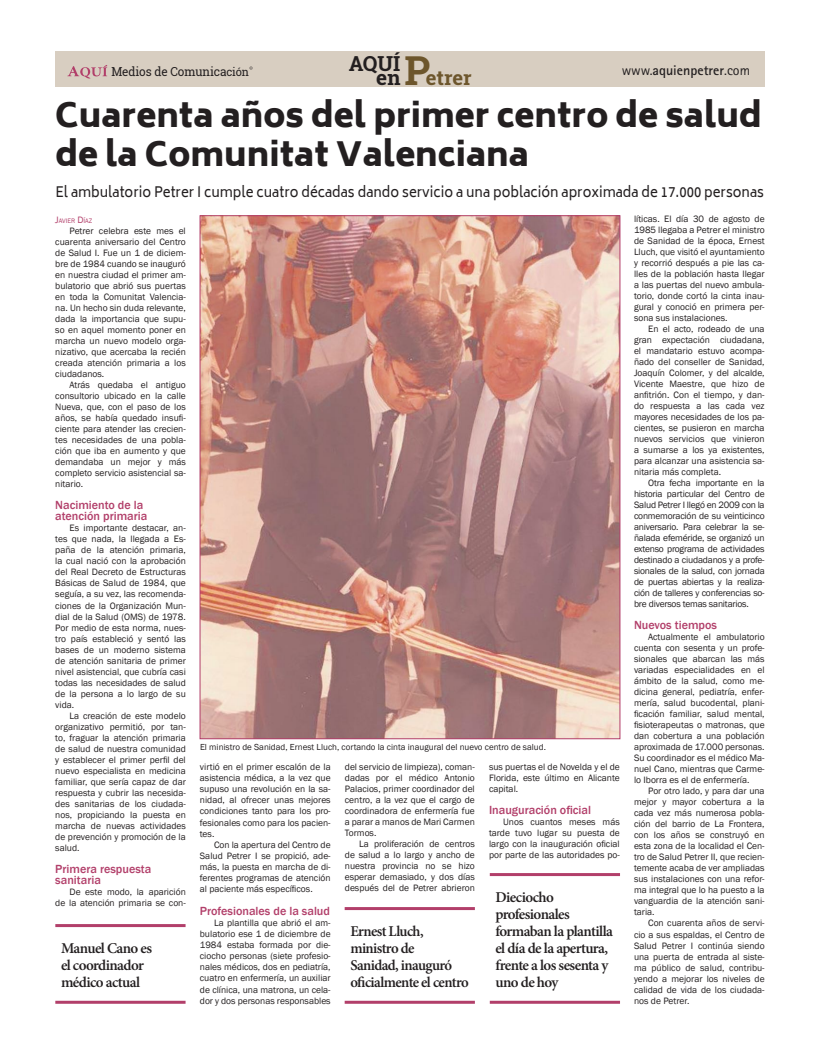
<style>
.page{position:relative;width:820px;height:1049px;background:#fff}
.page>*{position:absolute;margin:0;border:0;box-sizing:border-box;transform-origin:0 0}
.t1{font:900 33px/39.6px "Biryani";color:#231f20}
.t2{font:700 20.7px "Roboto Slab";color:#231f20}
.t3{font:700 20.2px "Roboto Slab";color:#6d562c}
.t4{font:600 15px/17px "Minion Pro";letter-spacing:-.04em;color:#231f20}
.t5{font:14px "Biryani";color:#231f20;scale:.95 1}
.t6{font:700 14px "Rotis Sans Serif Std";color:#231f20}
.t7{font:12.4px "Roboto Slab";letter-spacing:-.01em;color:#231f20;scale:.95 1}
.t8{font:500 12.1px/11px "Franklin Gothic";color:#b23f6a}
.t9{font:9.5px/11px "Franklin Gothic";color:#231f20;text-align:justify}
.t10{font:9px "Franklin Gothic";color:#231f20}
.t11{font:6.7px "Franklin Gothic";color:#b23f6a}
.s1{font-size:11.6px}
.s2{font-size:20.7px;color:#231f20}
.s3{font-size:39.9px}
.s4{font-weight:400}
.s5{font-size:9.5px}
</style>
<div class="page">
<img style="left:201px;top:217px;width:417px;height:520px">
<hr style="left:55px;top:924px;width:130px;height:3px;background:#b23f6a">
<hr style="left:55px;top:1001px;width:130px;height:3px;background:#b23f6a">
<hr style="left:344px;top:907px;width:130px;height:3px;background:#b23f6a">
<hr style="left:344px;top:1001px;width:130px;height:3px;background:#b23f6a">
<hr style="left:489px;top:873px;width:130px;height:3px;background:#b23f6a">
<hr style="left:489px;top:1001px;width:130px;height:3px;background:#b23f6a">
<div style="left:55px;top:51px;width:709px;height:36px;background:#d8cec1"></div>
<svg style="left:67px;top:65px;width:40px;height:14px"></svg>
<h3 class="t7" style="left:111px;top:63px;width:146px">Medios de Comunica<span class="s1">ción</span></h3>
<h2 class="t2" style="left:348px;top:49px;width:53px">AQUÍ</h2>
<h3 class="t3" style="left:376px;top:64px;width:97px"><span class="s2">en</span> <span class="s3">P</span>etrer</h3>
<h3 class="t6" style="left:621px;top:62px;width:130px"><span class="s4">www.</span>aquienpetrer<span class="s4">.com</span></h3>
<h1 class="t1" style="left:55px;top:96px;width:707px">Cuarenta años del primer centro de salud de la Comunitat Valenciana</h1>
<h3 class="t5" style="left:55px;top:184px;width:747px">El ambulatorio Petrer I cumple cuatro décadas dando servicio a una población aproximada de 17.000 personas</h3>
<p class="t11" style="left:55px;top:216px;width:38px"><span class="s5">J</span>AVIER <span class="s5">D</span>ÍAZ</p>
<p class="t9" style="left:55px;top:225px;width:132px;text-indent:14px">Petrer celebra este mes el cuarenta aniversario del Centro de Salud I. Fue un 1 de diciem&shy;bre de 1984 cuando se inauguró en nuestra ciudad el primer am&shy;bulatorio que abrió sus puertas en toda la Comunitat Valencia&shy;na. Un hecho sin duda relevante, dada la importancia que supu&shy;so en aquel momento poner en marcha un nuevo modelo orga&shy;nizativo, que acercaba la recién creada atención primaria a los ciudadanos.</p>
<p class="t9" style="left:55px;top:380px;width:132px;text-indent:14px">Atrás quedaba el antiguo consultorio ubicado en la calle Nueva, que, con el paso de los años, se había quedado insufi&shy;ciente para atender las crecien&shy;tes necesidades de una pobla&shy;ción que iba en aumento y que demandaba un mejor y más completo servicio asistencial sa&shy;nitario.</p>
<p class="t8" style="left:55px;top:500px;width:93px">Nacimiento de la atención primaria</p>
<p class="t9" style="left:55px;top:523px;width:132px;text-indent:14px">Es importante destacar, an&shy;tes que nada, la llegada a Es&shy;paña de la atención primaria, la cual nació con la aprobación del Real Decreto de Estructuras Básicas de Salud de 1984, que seguía, a su vez, las recomenda&shy;ciones de la Organización Mun&shy;dial de la Salud (OMS) de 1978.<br>Por medio de esta norma, nues&shy;tro país estableció y sentó las bases de un moderno sistema de atención sanitaria de primer nivel asistencial, que cubría casi todas las necesidades de salud de la persona a lo largo de su vida.</p>
<p class="t9" style="left:55px;top:710px;width:132px;text-indent:14px">La creación de este modelo organizativo permitió, por tan&shy;to, fraguar la atención primaria de salud de nuestra comunidad y establecer el primer perfil del nuevo especialista en medicina familiar, que sería capaz de dar respuesta y cubrir las necesida&shy;des sanitarias de los ciudada&shy;nos, propiciando la puesta en marcha de nuevas actividades de prevención y promoción de la salud.</p>
<p class="t8" style="left:55px;top:863px;width:97px">Primera respuesta sanitaria</p>
<p class="t9" style="left:55px;top:886px;width:132px;text-align:right">De este modo, la aparición<br>de la atención primaria se con-</p>
<h3 class="t4" style="left:61px;top:939px;width:92px">Manuel Cano es el coordinador médico actual</h3>
<p class="t10" style="left:200px;top:741px;width:347px">El ministro de Sanidad, Ernest Lluch, cortando la cinta inaugural del nuevo centro de salud.</p>
<p class="t9" style="left:200px;top:761px;width:132px">virtió en el primer escalón de la asistencia médica, a la vez que supuso una revolución en la sa&shy;nidad, al ofrecer unas mejores condiciones tanto para los pro&shy;fesionales como para los pacien&shy;tes.</p>
<p class="t9" style="left:200px;top:839px;width:132px;text-indent:14px">Con la apertura del Centro de Salud Petrer I se propició, ade&shy;más, la puesta en marcha de di&shy;ferentes programas de atención al paciente más específicos.</p>
<p class="t8" style="left:200px;top:905px;width:132px">Profesionales de la salud</p>
<p class="t9" style="left:200px;top:917px;width:132px;text-indent:14px">La plantilla que abrió el am&shy;bulatorio ese 1 de diciembre de 1984 estaba formada por die&shy;ciocho personas (siete profesio&shy;nales médicos, dos en pediatría, cuatro en enfermería, un auxiliar de clínica, una matrona, un cela&shy;dor y dos personas responsables</p>
<p class="t9" style="left:345px;top:761px;width:131px">del servicio de limpieza), coman&shy;dadas por el médico Antonio Palacios, primer coordinador del centro, a la vez que el cargo de coordinadora de enfermería fue a parar a manos de Mari Carmen Tormos.</p>
<p class="t9" style="left:345px;top:838px;width:131px;text-indent:14px">La proliferación de centros de salud a lo largo y ancho de nuestra provincia no se hizo esperar demasiado, y dos días después del de Petrer abrieron</p>
<p class="t9" style="left:489px;top:761px;width:132px">sus puertas el de Novelda y el de Florida, este último en Alicante capital.</p>
<p class="t8" style="left:489px;top:804px;width:103px">Inauguración oficial</p>
<p class="t9" style="left:489px;top:816px;width:132px;text-indent:14px">Unos cuantos meses más tarde tuvo lugar su puesta de largo con la inauguración oficial por parte de las autoridades po-</p>
<h3 class="t4" style="left:495px;top:888px;width:119px">Dieciocho profesionales formaban la plantilla el día de la apertura, frente a los sesenta y uno de hoy</h3>
<h3 class="t4" style="left:350px;top:922px;width:120px">Ernest Lluch, ministro de<br>Sanidad, inauguró oficialmente el centro</h3>
<p class="t9" style="left:633px;top:213px;width:132px">líticas. El día 30 de agosto de 1985 llegaba a Petrer el ministro de Sanidad de la época, Ernest Lluch, que visitó el ayuntamiento y recorrió después a pie las ca&shy;lles de la población hasta llegar a las puertas del nuevo ambula&shy;torio, donde cortó la cinta inau&shy;gural y conoció en primera per&shy;sona sus instalaciones.</p>
<p class="t9" style="left:633px;top:323px;width:132px;text-indent:14px">En el acto, rodeado de una gran expectación ciudadana, el mandatario estuvo acompa&shy;ñado del conseller de Sanidad, Joaquín Colomer, y del alcalde, Vicente Maestre, que hizo de anfitrión. Con el tiempo, y dan&shy;do respuesta a las cada vez mayores necesidades de los pa&shy;cientes, se pusieron en marcha nuevos servicios que vinieron a sumarse a los ya existentes, para alcanzar una asistencia sa&shy;nitaria más completa.</p>
<p class="t9" style="left:633px;top:478px;width:132px;text-indent:14px">Otra fecha importante en la historia particular del Centro de Salud Petrer I llegó en 2009 con la conmemoración de su veinticinco aniversario. Para celebrar la se&shy;ñalada efeméride, se organizó un extenso programa de actividades destinado a ciudadanos y a profe&shy;sionales de la salud, con jornada de puertas abiertas y la realiza&shy;ción de talleres y conferencias so&shy;bre diversos temas sanitarios.</p>
<p class="t8" style="left:633px;top:620px;width:85px">Nuevos tiempos</p>
<p class="t9" style="left:633px;top:632px;width:132px;text-indent:14px">Actualmente el ambulatorio cuenta con sesenta y un profe&shy;sionales que abarcan las más variadas especialidades en el ámbito de la salud, como me&shy;dicina general, pediatría, enfer&shy;mería, salud bucodental, plani&shy;ficación familiar, salud mental, fisioterapeutas o matronas, que dan cobertura a una población aproximada de 17.000 personas.<br>Su coordinador es el médico Ma&shy;nuel Cano, mientras que Carme&shy;lo Iborra es el de enfermería.</p>
<p class="t9" style="left:633px;top:786px;width:132px;text-indent:14px">Por otro lado, y para dar una mejor y mayor cobertura a la cada vez más numerosa pobla&shy;ción del barrio de La Frontera, con los años se construyó en esta zona de la localidad el Cen&shy;tro de Salud Petrer II, que recien&shy;temente acaba de ver ampliadas sus instalaciones con una refor&shy;ma integral que lo ha puesto a la vanguardia de la atención sani&shy;taria.</p>
<p class="t9" style="left:633px;top:918px;width:132px;text-indent:14px">Con cuarenta años de servi&shy;cio a sus espaldas, el Centro de Salud Petrer I continúa siendo una puerta de entrada al siste&shy;ma público de salud, contribu&shy;yendo a mejorar los niveles de calidad de vida de los ciudada&shy;nos de Petrer.</p>
</div>
